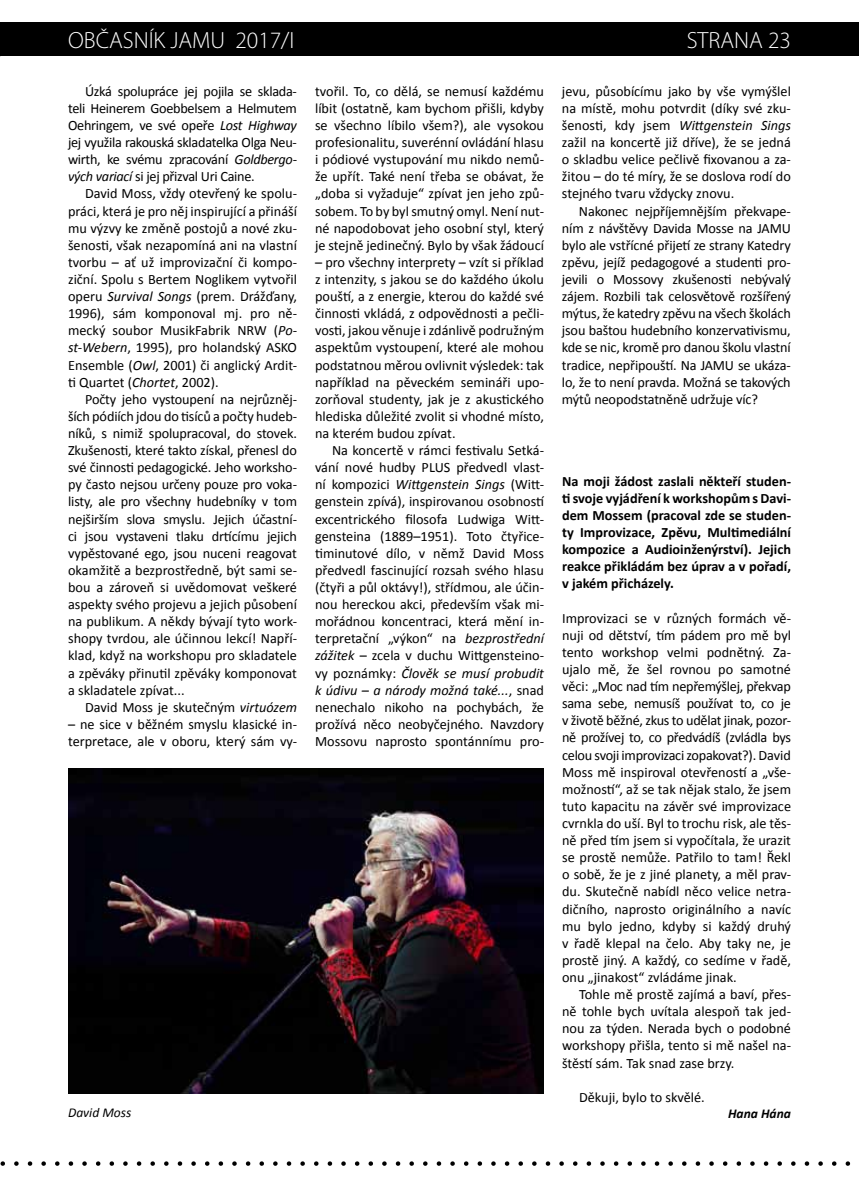
<style>
.page{position:relative;width:859px;height:1187px;background:#fff}
.page>*{position:absolute;margin:0;border:0;box-sizing:border-box;transform-origin:0 0}
.t1{font:300 23.55px "Myriad Pro";color:#fff}
.t2{font:14.25px/17.1px "Calibri";color:#000;text-align:justify}
.t3{font:700 14.25px/17.1px "Calibri";color:#000;text-align:justify}
.t4{font:italic 13.5px "Calibri";color:#000}
.t5{font:italic 700 13.5px "Calibri";color:#000}
.s1{font-style:italic}
</style>
<div class="page">
<div style="left:0;top:22px;width:859px;height:34px;background:#000"></div>
<svg style="left:0;top:1161px;width:851px;height:4px"></svg>
<img style="left:68px;top:768px;width:476px;height:325px">
<h1 class="t1" style="left:68px;top:26px;width:228px">OBČASNÍK JAMU 2017/I</h1>
<h1 class="t1" style="left:687px;top:26px;width:106px">STRANA 23</h1>
<p class="t2" style="left:68px;top:82px;width:230px;text-indent:17px">Úzká spolupráce jej pojila se sklada&shy;teli Heinerem Goebbelsem a Helmutem Oehringem, ve své opeře <span class="s1">Lost Highway </span>jej využila rakouská skladatelka Olga Neu&shy;wirth, ke svému zpracování <span class="s1">Goldbergo&shy;vých variací</span> si jej přizval Uri Caine.</p>
<p class="t2" style="left:68px;top:185px;width:230px;text-indent:17px">David Moss, vždy otevřený ke spolu&shy;práci, která je pro něj inspirující a přináší mu výzvy ke změně postojů a nové zku&shy;šenosti, však nezapomíná ani na vlastní tvorbu – ať už improvizační či kompo&shy;ziční. Spolu s Bertem Noglikem vytvořil operu <span class="s1">Survival Songs</span> (prem. Drážďany, 1996), sám komponoval mj. pro ně&shy;mecký soubor MusikFabrik NRW (<span class="s1">Po&shy;st-Webern</span>, 1995), pro holandský ASKO Ensemble (<span class="s1">Owl</span>, 2001) či anglický Ardit&shy;ti Quartet (<span class="s1">Chortet</span>, 2002).</p>
<p class="t2" style="left:68px;top:390px;width:230px;text-indent:17px">Počty jeho vystoupení na nejrůzněj&shy;ších pódiích jdou do tisíců a počty hudeb&shy;níků, s nimiž spolupracoval, do stovek.<br>Zkušenosti, které takto získal, přenesl do své činnosti pedagogické. Jeho worksho&shy;py často nejsou určeny pouze pro voka&shy;listy, ale pro všechny hudebníky v tom nejširším slova smyslu. Jejich účastní&shy;ci jsou vystaveni tlaku drtícímu jejich vypěstované ego, jsou nuceni reagovat okamžitě a bezprostředně, být sami se&shy;bou a zároveň si uvědomovat veškeré aspekty svého projevu a jejich působení na publikum. A někdy bývají tyto work&shy;shopy tvrdou, ale účinnou lekcí! Napří&shy;klad, když na workshopu pro skladatele a zpěváky přinutil zpěváky komponovat a skladatele zpívat...</p>
<p class="t2" style="left:85px;top:698px;width:213px">David Moss je skutečným <span class="s1">virtuózem</span></p>
<p class="t2" style="left:68px;top:715px;width:230px">– ne sice v běžném smyslu klasické in&shy;terpretace, ale v oboru, který sám vy-</p>
<p class="t2" style="left:562px;top:82px;width:230px">jevu, působícímu jako by vše vymýšlel na místě, mohu potvrdit (díky své zku&shy;šenosti, kdy jsem <span class="s1">Wittgenstein Sings </span>zažil na koncertě již dříve), že se jedná o skladbu velice pečlivě fixovanou a za&shy;žitou – do té míry, že se doslova rodí do stejného tvaru vždycky znovu.</p>
<p class="t2" style="left:562px;top:202px;width:230px;text-indent:17px">Nakonec nejpříjemnějším překvape&shy;ním z návštěvy Davida Mosse na JAMU bylo ale vstřícné přijetí ze strany Katedry zpěvu, jejíž pedagogové a studenti pro&shy;jevili o Mossovy zkušenosti nebývalý zájem. Rozbili tak celosvětově rozšířený mýtus, že katedry zpěvu na všech školách jsou baštou hudebního konzervativismu, kde se nic, kromě pro danou školu vlastní tradice, nepřipouští. Na JAMU se ukáza&shy;lo, že to není pravda. Možná se takových mýtů neopodstatněně udržuje víc?</p>
<p class="t2" style="left:315px;top:82px;width:230px">tvořil. To, co dělá, se nemusí každému líbit (ostatně, kam bychom přišli, kdyby se všechno líbilo všem?), ale vysokou profesionalitu, suverénní ovládání hlasu i pódiové vystupování mu nikdo nemů&shy;že upřít. Také není třeba se obávat, že „doba si vyžaduje“ zpívat jen jeho způ&shy;sobem. To by byl smutný omyl. Není nut&shy;né napodobovat jeho osobní styl, který je stejně jedinečný. Bylo by však žádoucí</p>
<p class="t2" style="left:315px;top:253px;width:230px">– pro všechny interprety – vzít si příklad z intenzity, s jakou se do každého úkolu pouští, a z energie, kterou do každé své činnosti vkládá, z odpovědnosti a pečli&shy;vosti, jakou věnuje i zdánlivě podružným aspektům vystoupení, které ale mohou podstatnou měrou ovlivnit výsledek: tak například na pěveckém semináři upo&shy;zorňoval studenty, jak je z akustického hlediska důležité zvolit si vhodné místo, na kterém budou zpívat.</p>
<p class="t2" style="left:315px;top:441px;width:231px;text-indent:17px">Na koncertě v rámci festivalu Setká&shy;vání nové hudby PLUS předvedl vlast&shy;ní kompozici <span class="s1">Wittgenstein Sings</span> (Witt&shy;genstein zpívá), inspirovanou osobností excentrického filosofa Ludwiga Witt&shy;gensteina (1889–1951). Toto čtyřice&shy;timinutové dílo, v němž David Moss předvedl fascinující rozsah svého hlasu (čtyři a půl oktávy!), střídmou, ale účin&shy;nou hereckou akci, především však mi&shy;mořádnou koncentraci, která mění in&shy;terpretační „výkon“ na <span class="s1">bezprostřední zážitek</span> – zcela v duchu Wittgensteino&shy;vy poznámky: <span class="s1">Člověk se musí probudit k údivu – a národy možná také...</span>, snad nenechalo nikoho na pochybách, že prožívá něco neobyčejného. Navzdory Mossovu naprosto spontánnímu pro-</p>
<p class="t3" style="left:562px;top:472px;width:230px">Na moji žádost zaslali někteří studen&shy;ti svoje vyjádření k workshopům s Davi&shy;dem Mossem (pracoval zde se studen&shy;ty Improvizace, Zpěvu, Multimediální kompozice a Audioinženýrství). Jejich reakce přikládám bez úprav a v pořadí, v jakém přicházely.</p>
<p class="t2" style="left:562px;top:609px;width:230px">Improvizaci se v různých formách vě&shy;nuji od dětství, tím pádem pro mě byl tento workshop velmi podnětný. Za&shy;ujalo mě, že šel rovnou po samotné věci: „Moc nad tím nepřemýšlej, překvap sama sebe, nemusíš používat to, co je v životě běžné, zkus to udělat jinak, pozor&shy;ně prožívej to, co předvádíš (zvládla bys celou svoji improvizaci zopakovat?). David Moss mě inspiroval otevřeností a „vše&shy;možností“, až se tak nějak stalo, že jsem tuto kapacitu na závěr své improvizace cvrnkla do uší. Byl to trochu risk, ale těs&shy;ně před tím jsem si vypočítala, že urazit se prostě nemůže. Patřilo to tam! Řekl o sobě, že je z jiné planety, a měl prav&shy;du. Skutečně nabídl něco velice netra&shy;dičního, naprosto originálního a navíc mu bylo jedno, kdyby si každý druhý v řadě klepal na čelo. Aby taky ne, je prostě jiný. A každý, co sedíme v řadě, onu „jinakost“ zvládáme jinak.</p>
<p class="t2" style="left:562px;top:985px;width:230px;text-indent:17px">Tohle mě prostě zajímá a baví, přes&shy;ně tohle bych uvítala alespoň tak jed&shy;nou za týden. Nerada bych o podobné workshopy přišla, tento si mě našel na&shy;štěstí sám. Tak snad zase brzy.</p>
<p class="t2" style="left:579px;top:1087px;width:127px">Děkuji, bylo to skvělé.</p>
<p class="t5" style="left:728px;top:1103px;width:64px">Hana Hána</p>
<p class="t4" style="left:68px;top:1102px;width:65px">David Moss</p>
</div>
